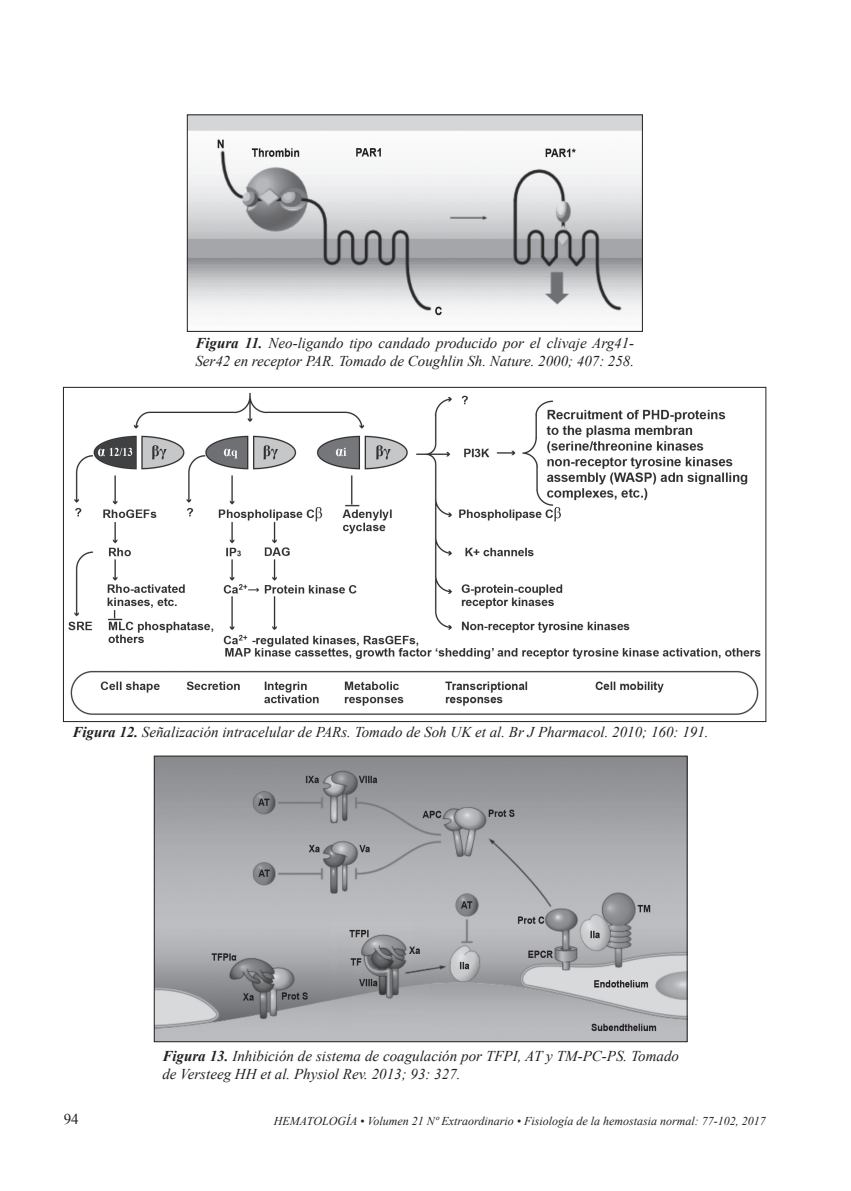
<style>
.page{position:relative;width:851px;height:1191px;background:#fff}
.page>*{position:absolute;margin:0;border:0;box-sizing:border-box;transform-origin:0 0}
.t1{font:italic 15px/18px "Times New Roman";color:#231f20}
.t2{font:15px "Times New Roman";color:#231f20}
.t3{font:italic 12px "Times New Roman";color:#231f20}
.s1{font-weight:700}
</style>
<div class="page">
<img style="left:189px;top:116px;width:451px;height:201px">
<div style="left:187px;top:114px;width:455px;height:218px;border:1px solid #231f20"></div>
<img style="left:68px;top:392px;width:693px;height:323px">
<img style="left:156px;top:757px;width:529px;height:283px">
<div style="left:154px;top:755px;width:533px;height:287px;border:1px solid #231f20"></div>
<p class="t1" style="left:195px;top:333px;width:440px"><span class="s1">Figura 11.</span> Neo-ligando tipo candado producido por el clivaje Arg41-<br>Ser42 en receptor PAR. Tomado de Coughlin Sh. Nature. 2000; 407: 258.</p>
<p class="t1" style="left:72px;top:722px;width:637px"><span class="s1">Figura 12.</span> Señalización intracelular de PARs. Tomado de Soh UK et al. Br J Pharmacol. 2010; 160: 191.</p>
<p class="t1" style="left:162px;top:1046px;width:518px"><span class="s1">Figura 13.</span> Inhibición de sistema de coagulación por TFPI, AT y TM-PC-PS. Tomado de Versteeg HH et al. Physiol Rev. 2013; 93: 327.</p>
<p class="t2" style="left:64px;top:1108px;width:16px">94</p>
<p class="t3" style="left:274px;top:1112px;width:493px">HEMATOLOGÍA • Volumen 21 Nº Extraordinario • Fisiología de la hemostasia normal: 77-102, 2017</p>
</div>
